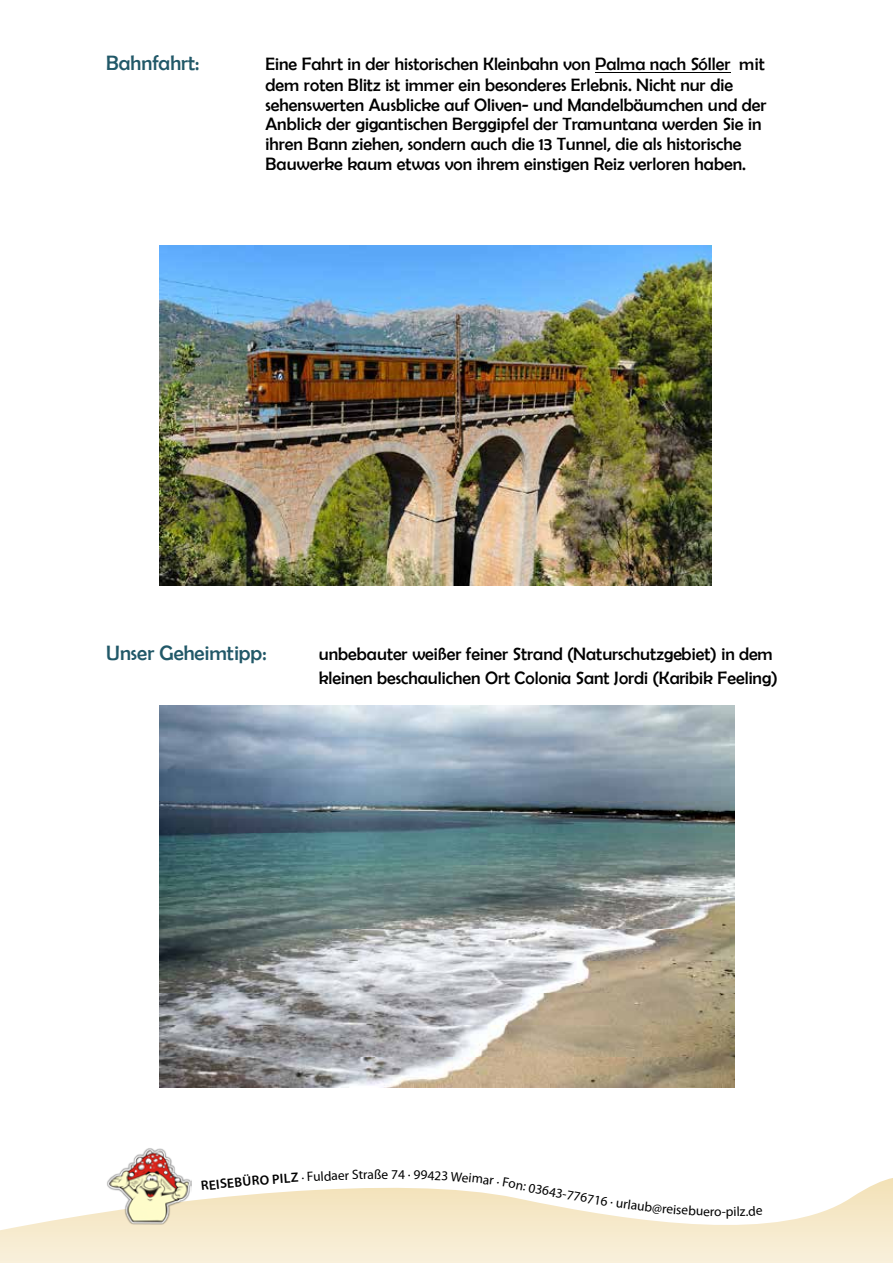
<style>
.page{position:relative;width:893px;height:1263px;background:#fff}
.page>*{position:absolute;margin:0;border:0;box-sizing:border-box;transform-origin:0 0}
.t1{font:20.85px "Berlin Sans FB";color:#215868}
.t2{font:18px/20px "Berlin Sans FB";color:#000}
.t3{font:13.5px "Myriad Pro";color:#000}
.t4{font:600 13.5px "Myriad Pro";color:#000}
</style>
<div class="page">
<svg style="left:0;top:1178px;width:893px;height:85px"></svg>
<img style="left:106px;top:1148px;width:86px;height:78px">
<hr style="left:595px;top:73px;width:136px;height:1px;background:#000">
<img style="left:159px;top:245px;width:553px;height:341px">
<img style="left:159px;top:705px;width:576px;height:383px">
<svg style="left:332px;top:1178px;width:17px;height:2px"></svg>
<svg style="left:398px;top:1178px;width:128px;height:13px"></svg>
<svg style="left:587px;top:1194px;width:134px;height:22px"></svg>
<svg style="left:734px;top:1205px;width:28px;height:11px"></svg>
<p class="t1" style="left:106px;top:52px;width:95px">Bahnfahrt:</p>
<p class="t2" style="left:265px;top:54px;width:502px">Eine Fahrt in der historischen Kleinbahn von Palma nach Sóller mit dem roten Blitz ist immer ein besonderes Erlebnis. Nicht nur die sehenswerten Ausblicke auf Oliven- und Mandelbäumchen und der Anblick der gigantischen Berggipfel der Tramuntana werden Sie in ihren Bann ziehen, sondern auch die 13 Tunnel, die als historische Bauwerke kaum etwas von ihrem einstigen Reiz verloren haben.</p>
<p class="t1" style="left:106px;top:641px;width:162px">Unser Geheimtipp:</p>
<p class="t2" style="left:319px;top:641px;width:460px;line-height:24.2px">unbebauter weißer feiner Strand (Naturschutzgebiet) in dem kleinen beschaulichen Ort Colonia Sant Jordi (Karibik Feeling)</p>
<p class="t4" style="left:200px;top:1178px;width:35px;rotate:-6deg">REISE</p>
<p class="t4" style="left:234px;top:1175px;width:36px;rotate:-5deg">BÜRO</p>
<p class="t4" style="left:272px;top:1172px;width:28px;rotate:-4deg">PILZ</p>
<p class="t3" style="left:301px;top:1170px;width:31px;rotate:-3deg">· Fuld</p>
<p class="t3" style="left:352px;top:1167px;width:31px;rotate:-1deg">Straß</p>
<p class="t3" style="left:382px;top:1167px;width:18px">e7</p>
<p class="t3" style="left:530px;top:1180px;width:36px;rotate:11deg">03643</p>
<p class="t3" style="left:564px;top:1186px;width:26px;rotate:10deg">-776</p>
<p class="t3" style="left:722px;top:1204px;width:13px">-p</p>
</div>
